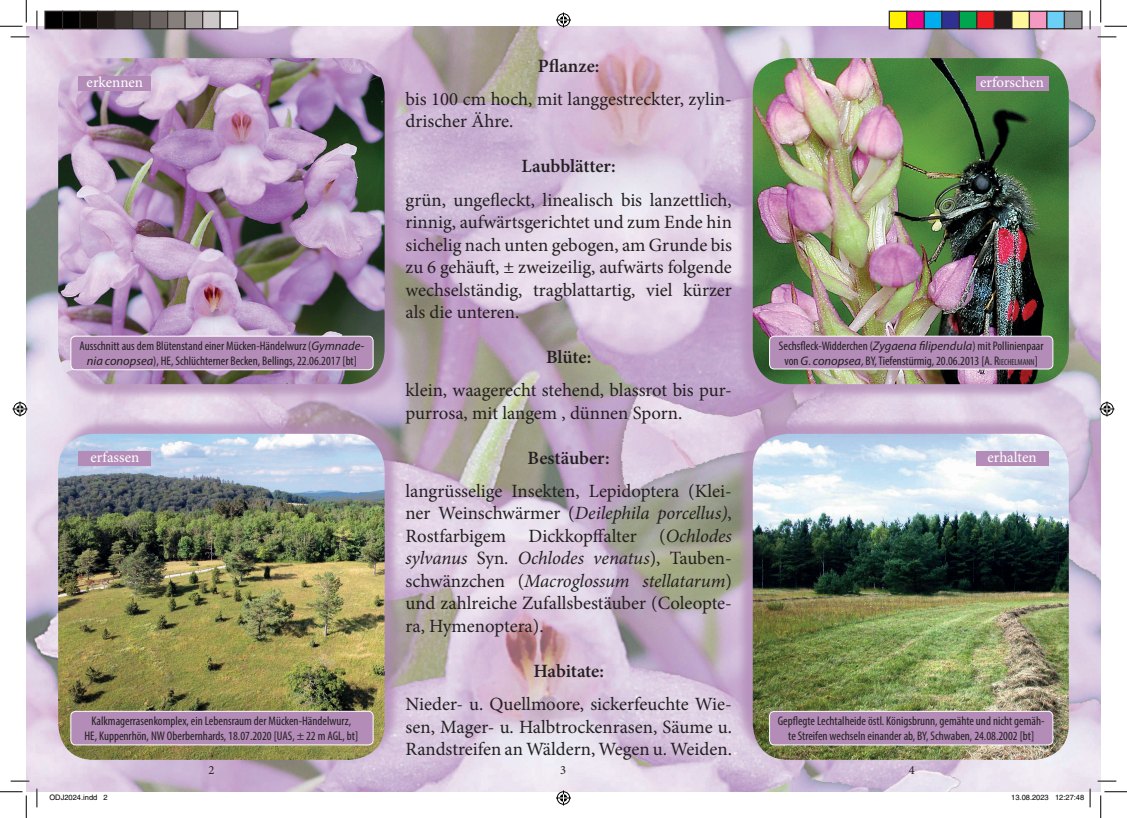
<style>
.page{position:relative;width:1127px;height:818px;background:#fff}
.page>*{position:absolute;margin:0;border:0;box-sizing:border-box;transform-origin:0 0}
.t1{font:18.75px/22.5px "Minion Pro";color:#231f20;text-align:justify}
.t2{font:600 18.75px "Minion Pro";letter-spacing:-.005em;color:#231f20}
.t3{font:15px "Minion Pro";color:#fff}
.t4{font:condensed 12.5px/15px "Myriad Pro";color:#231f20;text-align:center}
.t5{font:12.5px "Minion Pro";color:#231f20}
.t6{font:7.5px "Helvetica";color:#000}
.s1{font-style:italic}
.s2{font-style:italic;font-stretch:normal}
.s3{font-style:inherit}
.s4{font-size:8.75px}
</style>
<div class="page">
<img style="left:26px;top:26px;width:1074px;height:766px">
<div style="left:60px;top:60px;width:340px;height:340px;background:#b38cb8;opacity:.75"></div>
<img style="left:58px;top:58px;width:326px;height:326px">
<div style="left:60px;top:418px;width:340px;height:340px;background:#b38cb8;opacity:.75"></div>
<img style="left:58px;top:434px;width:326px;height:326px">
<div style="left:737px;top:60px;width:329px;height:340px;background:#b38cb8;opacity:.75"></div>
<img style="left:752px;top:58px;width:316px;height:326px">
<div style="left:737px;top:418px;width:329px;height:340px;background:#b38cb8;opacity:.75"></div>
<img style="left:752px;top:434px;width:316px;height:326px">
<div style="left:71px;top:336px;width:302px;height:34px;background:#b38cb8;border-radius:5px"></div>
<div style="left:71px;top:336px;width:302px;height:34px;border:1px solid #fff;border-radius:5px"></div>
<div style="left:769px;top:336px;width:283px;height:33px;background:#b38cb8;border-radius:5px"></div>
<div style="left:769px;top:336px;width:283px;height:33px;border:1px solid #fff;border-radius:5px"></div>
<div style="left:79px;top:451px;width:72px;height:15px;background:#b38cb8"></div>
<div style="left:975px;top:76px;width:73px;height:14px;background:#b38cb8"></div>
<div style="left:79px;top:76px;width:72px;height:14px;background:#b38cb8"></div>
<div style="left:975px;top:451px;width:73px;height:15px;background:#b38cb8"></div>
<div style="left:71px;top:711px;width:302px;height:34px;background:#b38cb8;border-radius:5px"></div>
<div style="left:71px;top:711px;width:302px;height:34px;border:1px solid #fff;border-radius:5px"></div>
<div style="left:769px;top:711px;width:283px;height:34px;background:#b38cb8;border-radius:5px"></div>
<div style="left:769px;top:711px;width:283px;height:34px;border:1px solid #fff;border-radius:5px"></div>
<svg style="left:11px;top:36px;width:18px;height:2px"></svg>
<svg style="left:1097px;top:36px;width:18px;height:2px"></svg>
<svg style="left:11px;top:780px;width:18px;height:2px"></svg>
<svg style="left:1097px;top:780px;width:18px;height:2px"></svg>
<svg style="left:36px;top:11px;width:2px;height:18px"></svg>
<svg style="left:36px;top:788px;width:2px;height:19px"></svg>
<svg style="left:1088px;top:11px;width:2px;height:18px"></svg>
<svg style="left:0;top:0;width:27px;height:27px"></svg>
<svg style="left:0;top:791px;width:27px;height:27px"></svg>
<svg style="left:1100px;top:0;width:26px;height:27px"></svg>
<svg style="left:1100px;top:791px;width:26px;height:27px"></svg>
<svg style="left:556px;top:13px;width:15px;height:15px"></svg>
<svg style="left:556px;top:790px;width:15px;height:15px"></svg>
<svg style="left:13px;top:401px;width:15px;height:15px"></svg>
<svg style="left:1099px;top:401px;width:15px;height:15px"></svg>
<div style="left:45px;top:11px;width:18px;height:18px;background:#000"></div>
<div style="left:44px;top:11px;width:19px;height:18px;border:1px solid #302a28"></div>
<div style="left:63px;top:11px;width:17px;height:18px;background:#000"></div>
<div style="left:62px;top:11px;width:19px;height:18px;border:1px solid #302a28"></div>
<div style="left:80px;top:11px;width:18px;height:18px;background:#0c0806"></div>
<div style="left:79px;top:11px;width:19px;height:18px;border:1px solid #302a28"></div>
<div style="left:98px;top:11px;width:17px;height:18px;background:#241e1b"></div>
<div style="left:97px;top:11px;width:19px;height:18px;border:1px solid #302a28"></div>
<div style="left:115px;top:11px;width:18px;height:18px;background:#3b3532"></div>
<div style="left:133px;top:11px;width:17px;height:18px;background:#524a47"></div>
<div style="left:132px;top:11px;width:19px;height:18px;border:1px solid #302a28"></div>
<div style="left:150px;top:11px;width:18px;height:18px;background:#6b6360"></div>
<div style="left:149px;top:11px;width:19px;height:18px;border:1px solid #302a28"></div>
<div style="left:168px;top:11px;width:17px;height:18px;background:#867f7c"></div>
<div style="left:167px;top:11px;width:19px;height:18px;border:1px solid #302a28"></div>
<div style="left:185px;top:11px;width:18px;height:18px;background:#a7a2a0"></div>
<div style="left:184px;top:11px;width:19px;height:18px;border:1px solid #302a28"></div>
<div style="left:203px;top:11px;width:17px;height:18px;background:#cdc9c8"></div>
<div style="left:202px;top:11px;width:19px;height:18px;border:1px solid #302a28"></div>
<div style="left:220px;top:11px;width:18px;height:18px;background:#fff"></div>
<div style="left:219px;top:11px;width:19px;height:18px;border:1px solid #302a28"></div>
<div style="left:889px;top:11px;width:17px;height:18px;background:#fff101"></div>
<div style="left:888px;top:11px;width:19px;height:18px;border:1px solid #302a28"></div>
<div style="left:906px;top:11px;width:18px;height:18px;background:#ed028c"></div>
<div style="left:905px;top:11px;width:19px;height:18px;border:1px solid #302a28"></div>
<div style="left:924px;top:11px;width:17px;height:18px;background:#00aeef"></div>
<div style="left:923px;top:11px;width:19px;height:18px;border:1px solid #302a28"></div>
<div style="left:941px;top:11px;width:18px;height:18px;background:#2e3092"></div>
<div style="left:940px;top:11px;width:19px;height:18px;border:1px solid #302a28"></div>
<div style="left:959px;top:11px;width:17px;height:18px;background:#00a54f"></div>
<div style="left:958px;top:11px;width:19px;height:18px;border:1px solid #302a28"></div>
<div style="left:976px;top:11px;width:18px;height:18px;background:#ee1d23"></div>
<div style="left:975px;top:11px;width:19px;height:18px;border:1px solid #302a28"></div>
<div style="left:994px;top:11px;width:17px;height:18px;background:#231f20"></div>
<div style="left:993px;top:11px;width:19px;height:18px;border:1px solid #302a28"></div>
<div style="left:1011px;top:11px;width:18px;height:18px;background:#fff79a"></div>
<div style="left:1010px;top:11px;width:19px;height:18px;border:1px solid #302a28"></div>
<div style="left:1029px;top:11px;width:17px;height:18px;background:#f499c2"></div>
<div style="left:1028px;top:11px;width:19px;height:18px;border:1px solid #302a28"></div>
<div style="left:1046px;top:11px;width:18px;height:18px;background:#6bcff6"></div>
<div style="left:1045px;top:11px;width:19px;height:18px;border:1px solid #302a28"></div>
<div style="left:1064px;top:11px;width:17px;height:18px;background:#939598"></div>
<div style="left:1063px;top:11px;width:19px;height:18px;border:1px solid #302a28"></div>
<svg style="left:1055px;top:788px;width:35px;height:19px"></svg>
<p class="t2" style="left:538px;top:53px;width:63px">Pflanze:</p>
<p class="t1" style="left:405px;top:88px;width:328px">bis 100 cm hoch, mit langgestreckter, zylin&shy;drischer Ähre.</p>
<p class="t2" style="left:521px;top:153px;width:96px">Laubblätter:</p>
<p class="t1" style="left:405px;top:188px;width:328px">grün, ungefleckt, linealisch bis lanzettlich, rinnig, aufwärtsgerichtet und zum Ende hin sichelig nach unten gebogen, am Grunde bis zu 6 gehäuft, ± zweizeilig, aufwärts folgende wechselständig, tragblattartig, viel kürzer als die unteren.</p>
<p class="t2" style="left:546px;top:344px;width:47px">Blüte:</p>
<p class="t1" style="left:405px;top:379px;width:328px">klein, waagerecht stehend, blassrot bis pur&shy;purrosa, mit langem , dünnen Sporn.</p>
<p class="t2" style="left:527px;top:445px;width:84px">Bestäuber:</p>
<p class="t1" style="left:405px;top:480px;width:328px">langrüsselige Insekten, Lepidoptera (Klei&shy;ner Weinschwärmer (<span class="s1">Deilephila porcellus)</span>, Rostfarbigem Dickkopffalter (<span class="s1">Ochlodes sylvanus</span> Syn. <span class="s1">Ochlodes venatus</span>), Tauben&shy;schwänzchen (<span class="s1">Macroglossum stellatarum</span>) und zahlreiche Zufallsbestäuber (Coleopte&shy;ra, Hymenoptera).</p>
<p class="t2" style="left:533px;top:658px;width:72px">Habitate:</p>
<p class="t1" style="left:405px;top:693px;width:328px">Nieder- u. Quellmoore, sickerfeuchte Wie&shy;sen, Mager- u. Halbtrockenrasen, Säume u.<br>Randstreifen an Wäldern, Wegen u. Weiden.</p>
<p class="t5" style="left:560px;top:761px;width:7px">3</p>
<p class="t5" style="left:908px;top:761px;width:7px">4</p>
<p class="t3" style="left:87px;top:72px;width:58px">erkennen</p>
<p class="t3" style="left:979px;top:72px;width:65px">erforschen</p>
<p class="t4" style="left:80px;top:339px;width:286px">Ausschnitt aus dem Blütenstand einer Mücken-Händelwurz (<span class="s2">Gymnade&shy;nia conopsea</span>), HE, Schlüchterner Becken, Bellings, 22.06.2017 [bt]</p>
<p class="t4" style="left:778px;top:338px;width:266px">Sechsfleck-Widderchen (<span class="s2">Zygaena filipendula</span>) mit Pollinienpaar von <span class="s2">G</span>. <span class="s2">conopsea</span>, BY, Tiefenstürmig, 20.06.2013 [A. <span class="s3">R</span><span class="s4">IECHELMANN</span>]</p>
<p class="t3" style="left:987px;top:447px;width:51px">erhalten</p>
<p class="t3" style="left:91px;top:448px;width:50px">erfassen</p>
<p class="t4" style="left:84px;top:713px;width:275px">Kalkmagerrasenkomplex, ein Lebensraum der Mücken-Händelwurz,<br>HE, Kuppenrhön, NW Oberbernhards, 18.07.2020 [UAS, ± 22 m AGL, bt]</p>
<p class="t4" style="left:777px;top:713px;width:268px">Gepflegte Lechtalheide östl. Königsbrunn, gemähte und nicht gemäh&shy;te Streifen wechseln einander ab, BY, Schwaben, 24.08.2002 [bt]</p>
<p class="t5" style="left:208px;top:762px;width:8px">2</p>
<p class="t6" style="left:49px;top:793px;width:60px">ODJ2024.indd 2</p>
<p class="t6" style="left:1010px;top:793px;width:74px">13.08.2023 12:27:48</p>
</div>
